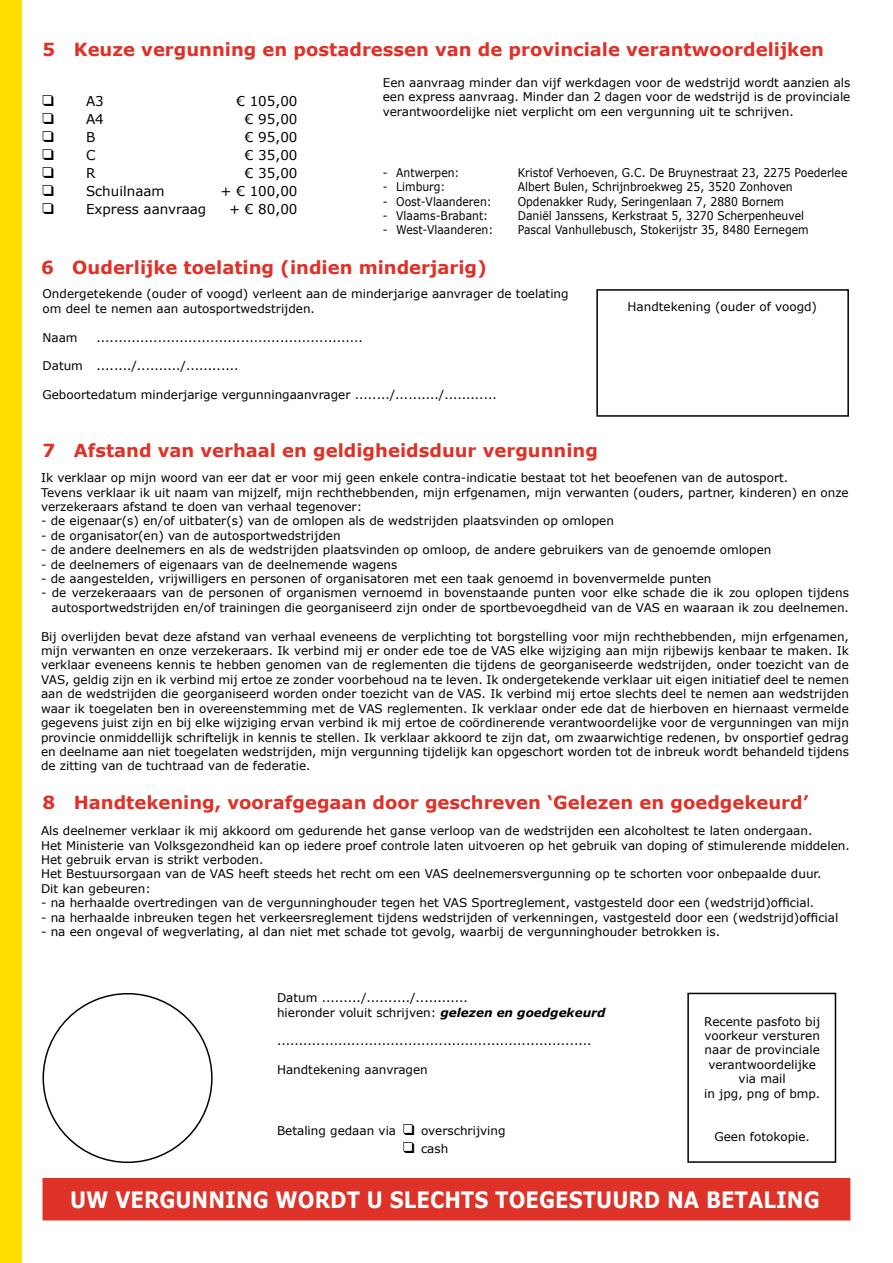
<style>
.page{position:relative;width:893px;height:1263px;background:#fff}
.page>*{position:absolute;margin:0;border:0;box-sizing:border-box;transform-origin:0 0}
.t1{font:700 22.5px "Verdana";color:#fff;scale:.88 1}
.t2{font:700 18px "Verdana";color:#de3128}
.t3{font:15px "Monotype Sorts";color:#000}
.t4{font:13.5px "Verdana";color:#000}
.t5{font:12px/14.4px "Verdana";color:#000}
.t6{font:12px "Verdana";color:#000;scale:.9 1}
.s1{font-weight:700;font-style:italic}
.s2{font-family:"Monotype Sorts";font-size:15px}
</style>
<div class="page">
<div style="left:43px;top:1178px;width:807px;height:42px;background:#de3128"></div>
<div style="left:0;top:0;width:22px;height:1263px;background:#fd0"></div>
<div style="left:687px;top:993px;width:149px;height:170px;border:2px solid #000"></div>
<div style="left:596px;top:289px;width:253px;height:128px;border:2px solid #000"></div>
<h2 class="t2" style="left:43px;top:38px;width:783px">5 Keuze vergunning en postadressen van de provinciale verantwoordelijken</h2>
<p class="t3" style="left:43px;top:94px;width:13px">q</p>
<p class="t4" style="left:86px;top:92px;width:19px">A3</p>
<p class="t4" style="left:236px;top:92px;width:63px">€ 105,00</p>
<p class="t3" style="left:43px;top:112px;width:13px">q</p>
<p class="t4" style="left:86px;top:110px;width:19px">A4</p>
<p class="t4" style="left:245px;top:110px;width:54px">€ 95,00</p>
<p class="t3" style="left:43px;top:130px;width:13px">q</p>
<p class="t4" style="left:86px;top:128px;width:11px">B</p>
<p class="t4" style="left:245px;top:128px;width:54px">€ 95,00</p>
<p class="t3" style="left:43px;top:148px;width:13px">q</p>
<p class="t4" style="left:86px;top:146px;width:11px">C</p>
<p class="t4" style="left:245px;top:146px;width:54px">€ 35,00</p>
<p class="t3" style="left:43px;top:166px;width:13px">q</p>
<p class="t4" style="left:86px;top:164px;width:11px">R</p>
<p class="t4" style="left:245px;top:164px;width:54px">€ 35,00</p>
<p class="t3" style="left:43px;top:184px;width:13px">q</p>
<p class="t4" style="left:86px;top:182px;width:80px">Schuilnaam</p>
<p class="t4" style="left:221px;top:182px;width:78px">+ € 100,00</p>
<p class="t3" style="left:43px;top:202px;width:13px">q</p>
<p class="t4" style="left:86px;top:200px;width:122px">Express aanvraag</p>
<p class="t4" style="left:229px;top:200px;width:70px">+ € 80,00</p>
<p class="t5" style="left:383px;top:75px;width:469px;text-align:justify">Een aanvraag minder dan vijf werkdagen voor de wedstrijd wordt aanzien als een express aanvraag. Minder dan 2 dagen voor de wedstrijd is de provinciale verantwoordelijke niet verplicht om een vergunning uit te schrijven.</p>
<p class="t6" style="left:383px;top:164px;width:87px">- Antwerpen:</p>
<p class="t6" style="left:518px;top:164px;width:368px">Kristof Verhoeven, G.C. De Bruynestraat 23, 2275 Poederlee</p>
<p class="t6" style="left:383px;top:179px;width:71px">- Limburg:</p>
<p class="t6" style="left:518px;top:179px;width:307px">Albert Bulen, Schrijnbroekweg 25, 3520 Zonhoven</p>
<p class="t6" style="left:383px;top:193px;width:123px">- Oost-Vlaanderen:</p>
<p class="t6" style="left:518px;top:193px;width:297px">Opdenakker Rudy, Seringenlaan 7, 2880 Bornem</p>
<p class="t6" style="left:383px;top:207px;width:119px">- Vlaams-Brabant:</p>
<p class="t6" style="left:518px;top:207px;width:320px">Daniël Janssens, Kerkstraat 5, 3270 Scherpenheuvel</p>
<p class="t6" style="left:383px;top:222px;width:124px">- West-Vlaanderen:</p>
<p class="t6" style="left:518px;top:222px;width:325px">Pascal Vanhullebusch, Stokerijstr 35, 8480 Eernegem</p>
<h2 class="t2" style="left:41px;top:256px;width:447px">6 Ouderlijke toelating (indien minderjarig)</h2>
<p class="t5" style="left:43px;top:287px;width:528px">Ondergetekende (ouder of voogd) verleent aan de minderjarige aanvrager de toelating om deel te nemen aan autosportwedstrijden.</p>
<p class="t5" style="left:43px;top:330px;width:37px">Naam</p>
<p class="t5" style="left:97px;top:330px;width:268px">.............................................................</p>
<p class="t5" style="left:43px;top:359px;width:197px">Datum ......../........../............</p>
<p class="t5" style="left:43px;top:387px;width:456px">Geboortedatum minderjarige vergunningaanvrager ......../........../............</p>
<h2 class="t2" style="left:43px;top:439px;width:557px">7 Afstand van verhaal en geldigheidsduur vergunning</h2>
<p class="t5" style="left:628px;top:299px;width:191px">Handtekening (ouder of voogd)</p>
<p class="t5" style="left:41px;top:471px;width:809px">Ik verklaar op mijn woord van eer dat er voor mij geen enkele contra-indicatie bestaat tot het beoefenen van de autosport.<br>Tevens verklaar ik uit naam van mijzelf, mijn rechthebbenden, mijn erfgenamen, mijn verwanten (ouders, partner, kinderen) en onze verzekeraars afstand te doen van verhaal tegenover:</p>
<p class="t5" style="left:41px;top:514px;width:574px">- de eigenaar(s) en/of uitbater(s) van de omlopen als de wedstrijden plaatsvinden op omlopen</p>
<p class="t5" style="left:41px;top:528px;width:301px">- de organisator(en) van de autosportwedstrijden</p>
<p class="t5" style="left:41px;top:543px;width:732px">- de andere deelnemers en als de wedstrijden plaatsvinden op omloop, de andere gebruikers van de genoemde omlopen</p>
<p class="t5" style="left:41px;top:557px;width:358px">- de deelnemers of eigenaars van de deelnemende wagens</p>
<p class="t5" style="left:41px;top:571px;width:672px">- de aangestelden, vrijwilligers en personen of organisatoren met een taak genoemd in bovenvermelde punten</p>
<p class="t5" style="left:41px;top:586px;width:809px;text-align:right">- de verzekeraaars van de personen of organismen vernoemd in bovenstaande punten voor elke schade die ik zou oplopen tijdens autosportwedstrijden en/of trainingen die georganiseerd zijn onder de sportbevoegdheid van de VAS en waaraan ik zou deelnemen.</p>
<p class="t5" style="left:41px;top:629px;width:809px;text-align:justify">Bij overlijden bevat deze afstand van verhaal eveneens de verplichting tot borgstelling voor mijn rechthebbenden, mijn erfgenamen, mijn verwanten en onze verzekeraars. Ik verbind mij er onder ede toe de VAS elke wijziging aan mijn rijbewijs kenbaar te maken. Ik verklaar eveneens kennis te hebben genomen van de reglementen die tijdens de georganiseerde wedstrijden, onder toezicht van de VAS, geldig zijn en ik verbind mij ertoe ze zonder voorbehoud na te leven. Ik ondergetekende verklaar uit eigen initiatief deel te nemen aan de wedstrijden die georganiseerd worden onder toezicht van de VAS. Ik verbind mij ertoe slechts deel te nemen aan wedstrijden waar ik toegelaten ben in overeenstemming met de VAS reglementen. Ik verklaar onder ede dat de hierboven en hiernaast vermelde gegevens juist zijn en bij elke wijziging ervan verbind ik mij ertoe de coördinerende verantwoordelijke voor de vergunningen van mijn provincie onmiddellijk schriftelijk in kennis te stellen. Ik verklaar akkoord te zijn dat, om zwaarwichtige redenen, bv onsportief gedrag en deelname aan niet toegelaten wedstrijden, mijn vergunning tijdelijk kan opgeschort worden tot de inbreuk wordt behandeld tijdens de zitting van de tuchtraad van de federatie.</p>
<h2 class="t2" style="left:43px;top:791px;width:768px">8 Handtekening, voorafgegaan door geschreven ‘Gelezen en goedgekeurd’</h2>
<p class="t5" style="left:41px;top:823px;width:810px">Als deelnemer verklaar ik mij akkoord om gedurende het ganse verloop van de wedstrijden een alcoholtest te laten ondergaan.<br>Het Ministerie van Volksgezondheid kan op iedere proef controle laten uitvoeren op het gebruik van doping of stimulerende middelen.<br>Het gebruik ervan is strikt verboden.<br>Het Bestuursorgaan van de VAS heeft steeds het recht om een VAS deelnemersvergunning op te schorten voor onbepaalde duur.<br>Dit kan gebeuren:</p>
<p class="t5" style="left:41px;top:895px;width:775px">- na herhaalde overtredingen van de vergunninghouder tegen het VAS Sportreglement, vastgesteld door een (wedstrijd)official.</p>
<p class="t5" style="left:41px;top:910px;width:799px">- na herhaalde inbreuken tegen het verkeersreglement tijdens wedstrijden of verkenningen, vastgesteld door een (wedstrijd)official</p>
<p class="t5" style="left:41px;top:924px;width:681px">- na een ongeval of wegverlating, al dan niet met schade tot gevolg, waarbij de vergunninghouder betrokken is.</p>
<p class="t5" style="left:277px;top:990px;width:330px">Datum ........./........../............<br>hieronder voluit schrijven: <span class="s1">gelezen en goedgekeurd</span></p>
<p class="t5" style="left:277px;top:1034px;width:316px">........................................................................</p>
<p class="t5" style="left:277px;top:1062px;width:152px">Handtekening aanvragen</p>
<p class="t5" style="left:403px;top:1122px;width:104px;line-height:18px;text-indent:-126px">Betaling gedaan via <span class="s2">q</span> overschrijving <span class="s2">q</span> cash</p>
<p class="t5" style="left:704px;top:1014px;width:118px;text-align:center">Recente pasfoto bij voorkeur versturen naar de provinciale verantwoordelijke via mail<br>in jpg, png of bmp.</p>
<p class="t5" style="left:714px;top:1129px;width:97px">Geen fotokopie.</p>
<h1 class="t1" style="left:70px;top:1185px;width:853px">UW VERGUNNING WORDT U SLECHTS TOEGESTUURD NA BETALING</h1>
</div>
